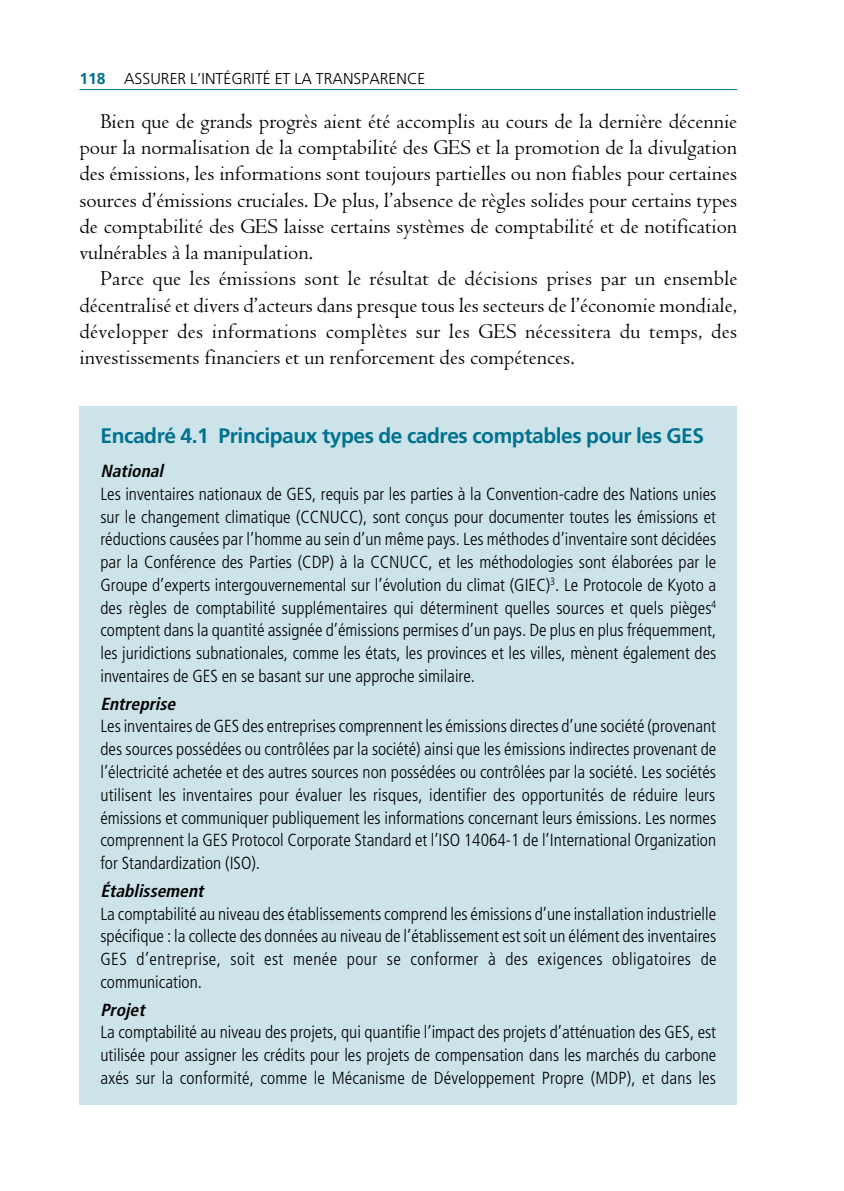
<style>
.page{position:relative;width:844px;height:1191px;background:#fff}
.page>*{position:absolute;margin:0;border:0;box-sizing:border-box;transform-origin:0 0}
.t1{font:21.88px/26.2px "Centaur MT Std";color:#000;text-align:justify}
.t2{font:700 21px "Frutiger LT Std";letter-spacing:-.02em;color:#00728f}
.t3{font:300 condensed 17.5px/22.8px "Frutiger LT Std";color:#000;text-align:justify}
.t4{font:italic 700 condensed 17.5px "Frutiger LT Std";color:#000}
.t5{font:300 15.75px "Frutiger LT Std";color:#000}
.s1{font-weight:700;color:#00728f}
</style>
<div class="page">
<hr style="left:79px;top:89px;width:658px;height:1px;background:#00728f">
<div style="left:79px;top:406px;width:658px;height:698px;background:#cce3e9"></div>
<p class="t5" style="left:79px;top:70px;width:347px"><span class="s1">118</span> ASSURER L’INTÉGRITÉ ET LA TRANSPARENCE</p>
<p class="t1" style="left:79px;top:108px;width:659px;text-indent:21px">Bien que de grands progrès aient été accomplis au cours de la dernière décennie pour la normalisation de la comptabilité des GES et la promotion de la divulgation des émissions, les informations sont toujours partielles ou non fiables pour certaines sources d’émissions cruciales. De plus, l’absence de règles solides pour certains types de comptabilité des GES laisse certains systèmes de comptabilité et de notification vulnérables à la manipulation.</p>
<p class="t1" style="left:79px;top:266px;width:659px;text-indent:21px">Parce que les émissions sont le résultat de décisions prises par un ensemble décentralisé et divers d’acteurs dans presque tous les secteurs de l’économie mondiale, développer des informations complètes sur les GES nécessitera du temps, des investissements financiers et un renforcement des compétences.</p>
<p class="t2" style="left:100px;top:423px;width:605px">Encadré 4.1 Principaux types de cadres comptables pour les GES</p>
<p class="t4" style="left:100px;top:461px;width:69px">National</p>
<p class="t3" style="left:100px;top:483px;width:617px">Les inventaires nationaux de GES, requis par les parties à la Convention-cadre des Nations unies sur le changement climatique (CCNUCC), sont conçus pour documenter toutes les émissions et réductions causées par l’homme au sein d’un même pays. Les méthodes d’inventaire sont décidées par la Conférence des Parties (CDP) à la CCNUCC, et les méthodologies sont élaborées par le Groupe d’experts intergouvernemental sur l’évolution du climat (GIEC)<sup>3</sup>. Le Protocole de Kyoto a des règles de comptabilité supplémentaires qui déterminent quelles sources et quels pièges<sup>4 </sup>comptent dans la quantité assignée d’émissions permises d’un pays. De plus en plus fréquemment, les juridictions subnationales, comme les états, les provinces et les villes, mènent également des inventaires de GES en se basant sur une approche similaire.</p>
<p class="t4" style="left:100px;top:693px;width:81px">Entreprise</p>
<p class="t3" style="left:100px;top:715px;width:617px">Les inventaires de GES des entreprises comprennent les émissions directes d’une société (provenant des sources possédées ou contrôlées par la société) ainsi que les émissions indirectes provenant de l’électricité achetée et des autres sources non possédées ou contrôlées par la société. Les sociétés utilisent les inventaires pour évaluer les risques, identifier des opportunités de réduire leurs émissions et communiquer publiquement les informations concernant leurs émissions. Les normes comprennent la GES Protocol Corporate Standard et l’ISO 14064-1 de l’International Organization for Standardization (ISO).</p>
<p class="t4" style="left:100px;top:880px;width:109px">Établissement</p>
<p class="t3" style="left:100px;top:902px;width:617px">La comptabilité au niveau des établissements comprend les émissions d’une installation industrielle spécifique : la collecte des données au niveau de l’établissement est soit un élément des inventaires GES d’entreprise, soit est menée pour se conformer à des exigences obligatoires de communication.</p>
<p class="t4" style="left:100px;top:999px;width:50px">Projet</p>
<p class="t3" style="left:100px;top:1021px;width:617px">La comptabilité au niveau des projets, qui quantifie l’impact des projets d’atténuation des GES, est utilisée pour assigner les crédits pour les projets de compensation dans les marchés du carbone axés sur la conformité, comme le Mécanisme de Développement Propre (MDP), et dans les</p>
</div>
